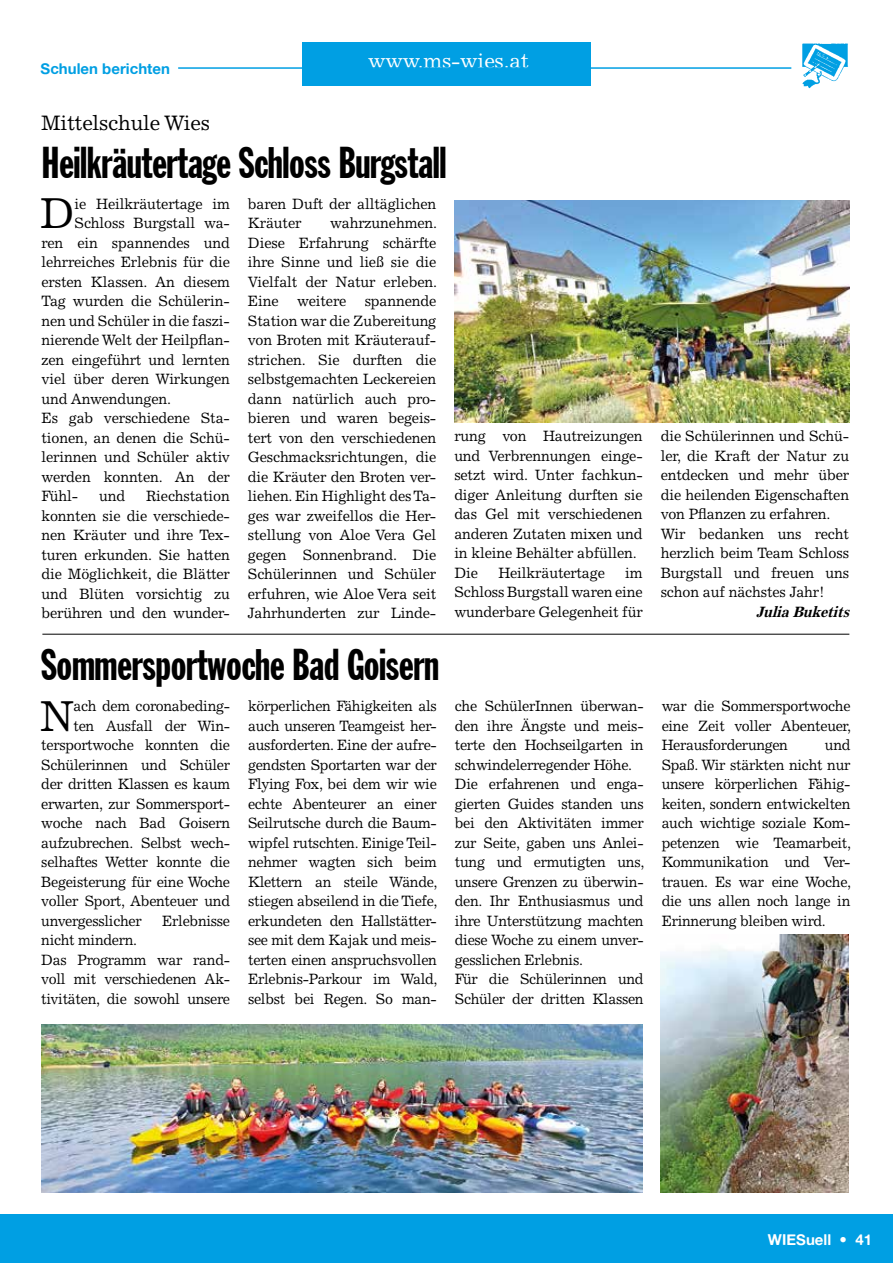
<style>
.page{position:relative;width:893px;height:1263px;background:#fff}
.page>*{position:absolute;margin:0;border:0;box-sizing:border-box;transform-origin:0 0}
.t1{font:extra-condensed 43.5px "Franklin Gothic";letter-spacing:-.01em;color:#000}
.t2{font:43.5px "Excelsior LT Std";color:#000;scale:.96 1}
.t3{font:43.5px "Excelsior LT Std";color:#000;scale:.95 1}
.t4{font:21px "Excelsior LT Std";letter-spacing:-.01em;color:#000}
.t5{font:21px "Excelsior LT Std";letter-spacing:-.01em;color:#fff}
.t6{font:15px/19.5px "Excelsior LT Std";letter-spacing:-.02em;color:#000;text-align:justify;scale:.96 1}
.t7{font:15px/19.5px "Excelsior LT Std";letter-spacing:-.02em;color:#000;text-align:justify;scale:.95 1}
.t8{font:15px "Alte Haas Grotesk Bold";color:#009fe3}
.t9{font:italic 700 15px "Excelsior LT Std";color:#000;scale:.96 1}
.t10{font:15px "Alte Haas Grotesk Bold";color:#fff}
</style>
<div class="page">
<div style="left:302px;top:42px;width:289px;height:44px;background:#009fe3"></div>
<div style="left:0;top:1214px;width:893px;height:49px;background:#009fe3"></div>
<img style="left:802px;top:43px;width:46px;height:46px">
<hr style="left:178px;top:67px;width:613px;height:2px;background:#009fe3">
<img style="left:454px;top:200px;width:395px;height:222px">
<img style="left:660px;top:935px;width:189px;height:258px">
<img style="left:41px;top:1025px;width:602px;height:168px">
<hr style="left:42px;top:634px;width:807px;height:1px;background:#000">
<p class="t8" style="left:41px;top:60px;width:131px">Schulen berichten</p>
<h2 class="t5" style="left:368px;top:49px;width:162px">www.ms-wies.at</h2>
<h2 class="t4" style="left:41px;top:111px;width:170px">Mittelschule Wies</h2>
<h1 class="t1" style="left:41px;top:140px;width:407px">Heilkräutertage Schloss Burgstall</h1>
<h1 class="t2" style="left:40px;top:188px;width:38px">D</h1>
<p class="t6" style="left:75px;top:194px;width:163px">ie Heilkräutertage im</p>
<p class="t6" style="left:75px;top:214px;width:163px">Schloss Burgstall wa-</p>
<p class="t6" style="left:42px;top:233px;width:198px">ren ein spannendes und</p>
<p class="t6" style="left:42px;top:253px;width:198px">lehrreiches Erlebnis für die</p>
<p class="t6" style="left:42px;top:272px;width:198px">ersten Klassen. An diesem</p>
<p class="t6" style="left:42px;top:292px;width:198px">Tag wurden die Schülerin-</p>
<p class="t6" style="left:42px;top:311px;width:198px">nen und Schüler in die faszi-</p>
<p class="t6" style="left:42px;top:331px;width:198px">nierende Welt der Heilpflan-</p>
<p class="t6" style="left:42px;top:350px;width:198px">zen eingeführt und lernten</p>
<p class="t6" style="left:42px;top:370px;width:198px">viel über deren Wirkungen</p>
<p class="t6" style="left:42px;top:389px;width:137px">und Anwendungen.</p>
<p class="t6" style="left:42px;top:409px;width:198px">Es gab verschiedene Sta-</p>
<p class="t6" style="left:42px;top:428px;width:198px">tionen, an denen die Schü-</p>
<p class="t6" style="left:42px;top:448px;width:198px">lerinnen und Schüler aktiv</p>
<p class="t6" style="left:42px;top:467px;width:198px">werden konnten. An der</p>
<p class="t6" style="left:42px;top:487px;width:40px">Fühl-</p>
<p class="t6" style="left:99px;top:487px;width:29px">und</p>
<p class="t6" style="left:42px;top:487px;width:198px;text-indent:105px">Riechstation konnten sie die verschiede&shy;nen Kräuter und ihre Tex&shy;turen erkunden. Sie hatten die Möglichkeit, die Blätter und Blüten vorsichtig zu berühren und den wunder-</p>
<p class="t6" style="left:248px;top:194px;width:198px">baren Duft der alltäglichen<br>Kräuter</p>
<p class="t6" style="left:248px;top:214px;width:198px;text-indent:82px">wahrzunehmen.<br>Diese Erfahrung schärfte ihre Sinne und ließ sie die Vielfalt der Natur erleben.<br>Eine weitere spannende Station war die Zubereitung von Broten mit Kräuterauf&shy;strichen. Sie durften die selbstgemachten Leckereien dann natürlich auch pro&shy;bieren und waren begeis&shy;tert von den verschiedenen Geschmacksrichtungen, die die Kräuter den Broten ver&shy;liehen. Ein Highlight des Ta&shy;ges war zweifellos die Her&shy;stellung von Aloe Vera Gel gegen Sonnenbrand. Die Schülerinnen und Schüler erfuhren, wie Aloe Vera seit Jahrhunderten zur Linde-</p>
<p class="t6" style="left:454px;top:427px;width:198px;text-align:left">rung von Hautreizungen und Verbrennungen einge&shy;setzt wird. Unter fachkun&shy;diger Anleitung durften sie das Gel mit verschiedenen anderen Zutaten mixen und in kleine Behälter abfüllen.<br>Die</p>
<p class="t6" style="left:498px;top:563px;width:112px">Heilkräutertage</p>
<p class="t6" style="left:454px;top:563px;width:198px;text-indent:171px">im Schloss Burgstall waren eine wunderbare Gelegenheit für</p>
<h1 class="t1" style="left:41px;top:642px;width:399px">Sommersportwoche Bad Goisern</h1>
<p class="t6" style="left:661px;top:427px;width:198px;text-align:left">die Schülerinnen und Schü&shy;ler, die Kraft der Natur zu entdecken und mehr über die heilenden Eigenschaften von Pflanzen zu erfahren.<br>Wir bedanken uns recht herzlich beim Team Schloss<br>Burgstall und freuen uns schon auf nächstes Jahr!</p>
<p class="t9" style="left:756px;top:603px;width:103px">JuliaBuketits</p>
<h1 class="t3" style="left:40px;top:690px;width:38px">N</h1>
<p class="t7" style="left:74px;top:696px;width:166px">ach dem coronabeding-</p>
<p class="t7" style="left:74px;top:716px;width:166px">ten Ausfall der Win-</p>
<p class="t7" style="left:41px;top:735px;width:200px">tersportwoche konnten die</p>
<p class="t7" style="left:41px;top:755px;width:200px">Schülerinnen und Schüler</p>
<p class="t7" style="left:41px;top:774px;width:200px">der dritten Klassen es kaum</p>
<p class="t7" style="left:41px;top:794px;width:200px">erwarten, zur Sommersport-</p>
<p class="t7" style="left:41px;top:813px;width:200px">woche nach Bad Goisern</p>
<p class="t7" style="left:41px;top:833px;width:200px">aufzubrechen. Selbst wech-</p>
<p class="t7" style="left:41px;top:852px;width:200px">selhaftes Wetter konnte die</p>
<p class="t7" style="left:41px;top:872px;width:200px">Begeisterung für eine Woche</p>
<p class="t7" style="left:41px;top:891px;width:200px">voller Sport, Abenteuer und</p>
<p class="t7" style="left:41px;top:911px;width:107px">unvergesslicher</p>
<p class="t7" style="left:162px;top:911px;width:73px">Erlebnisse</p>
<p class="t7" style="left:41px;top:930px;width:200px;text-align:left">nicht mindern.<br>Das Programm war rand&shy;voll mit verschiedenen Ak&shy;tivitäten, die sowohl unsere</p>
<p class="t7" style="left:248px;top:696px;width:201px">körperlichen Fähigkeiten als auch unseren Teamgeist her&shy;ausforderten. Eine der aufre&shy;gendsten Sportarten war der Flying Fox, bei dem wir wie echte Abenteurer an einer Seilrutsche durch die Baum&shy;wipfel rutschten. Einige Teil&shy;nehmer wagten sich beim Klettern an steile Wände, stiegen abseilend in die Tiefe, erkundeten den Hallstätter&shy;see mit dem Kajak und meis&shy;terten einen anspruchsvollen Erlebnis-Parkour im Wald, selbst bei Regen. So man-</p>
<p class="t7" style="left:455px;top:696px;width:201px;text-align:left">che SchülerInnen überwan&shy;den ihre Ängste und meis&shy;terte den Hochseilgarten in schwindelerregender Höhe.<br>Die erfahrenen und enga&shy;gierten Guides standen uns bei den Aktivitäten immer zur Seite, gaben uns Anlei&shy;tung und ermutigten uns, unsere Grenzen zu überwin&shy;den. Ihr Enthusiasmus und ihre Unterstützung machten diese Woche zu einem unver&shy;gesslichen Erlebnis.<br>Für die Schülerinnen und<br>Schüler der dritten Klassen</p>
<p class="t7" style="left:662px;top:696px;width:201px">war die Sommersportwoche eine Zeit voller Abenteuer, Herausforderungen</p>
<p class="t7" style="left:662px;top:735px;width:201px;text-indent:163px">und Spaß. Wir stärkten nicht nur unsere körperlichen Fähig&shy;keiten, sondern entwickelten auch wichtige soziale Kom&shy;petenzen wie Teamarbeit, Kommunikation und Ver&shy;trauen. Es war eine Woche, die uns allen noch lange in Erinnerung bleiben wird.</p>
<p class="t10" style="left:768px;top:1230px;width:106px">WIESuell • 41</p>
</div>
